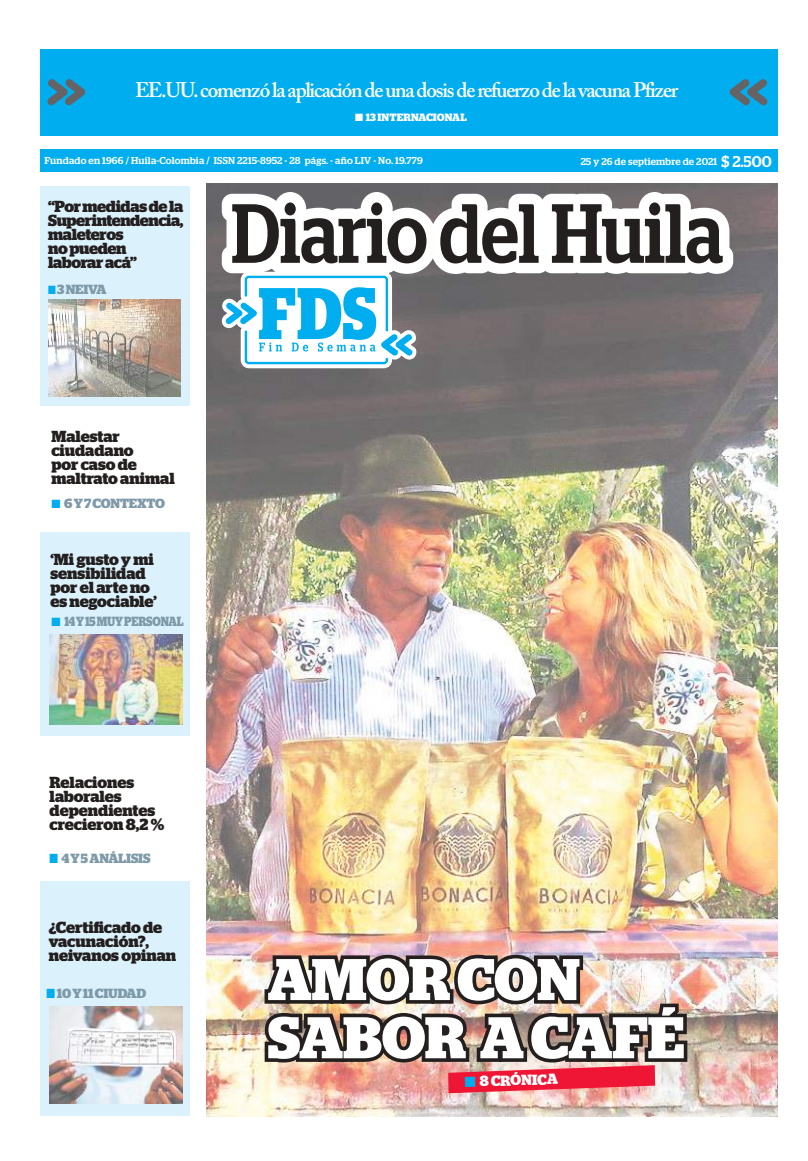
<style>
.page{position:relative;width:808px;height:1161px;background:#fff}
.page>*{position:absolute;margin:0;border:0;box-sizing:border-box;transform-origin:0 0}
.t1{font:700 58.6px/58.2px "Stag";letter-spacing:-.005em;color:#fff}
.t2{font:600 21px "Adobe Caslon Pro";letter-spacing:-.06em;color:#fff}
.t3{font:700 16px/14px "Stag";letter-spacing:-.005em;color:#241f1f}
.t4{font:700 16px/14px "Stag";letter-spacing:-.025em;color:#241f1f}
.t5{font:700 14.6px "Stag";color:#fff}
.t6{font:700 13.3px "Stag";letter-spacing:-.01em;color:#7e9aa8}
.t7{font:700 13.3px "Stag";letter-spacing:-.01em;color:#7e9aa8;scale:.85 1}
.t8{font:700 10.6px "Stag";letter-spacing:.01em;color:#fff}
.t9{font:500 10px "Stag";letter-spacing:.02em;color:#fff}
.s1{font-size:15.6px}
.s2{color:#00aeef}
</style>
<div class="page">
<img style="left:206px;top:184px;width:571px;height:932px">
<div style="left:40px;top:49px;width:737px;height:86px;background:#00aeef"></div>
<div style="left:40px;top:150px;width:737px;height:22px;background:#00aeef"></div>
<svg style="left:47px;top:79px;width:38px;height:26px"></svg>
<svg style="left:730px;top:79px;width:38px;height:26px"></svg>
<div style="left:40px;top:532px;width:150px;height:204px;background:#dbf2fd"></div>
<div style="left:40px;top:882px;width:150px;height:234px;background:#dbf2fd"></div>
<div style="left:40px;top:186px;width:150px;height:219px;background:#dbf2fd"></div>
<svg style="left:222px;top:192px;width:511px;height:82px"></svg>
<svg style="left:232px;top:202px;width:194px;height:61px"></svg>
<svg style="left:440px;top:204px;width:99px;height:59px"></svg>
<svg style="left:552px;top:202px;width:171px;height:61px"></svg>
<svg style="left:221px;top:272px;width:196px;height:96px"></svg>
<img style="left:50px;top:635px;width:132px;height:89px">
<img style="left:50px;top:1006px;width:132px;height:98px">
<img style="left:48px;top:299px;width:133px;height:97px">
<img style="left:261px;top:951px;width:430px;height:142px">
<h2 class="t2" style="left:135px;top:78px;width:545px">EE.UU. comenzó la aplicación de una dosis de refuerzo de la vacuna Pfizer</h2>
<p class="t8" style="left:355px;top:111px;width:113px">■ 13 INTERNACIONAL</p>
<p class="t9" style="left:44px;top:155px;width:380px">Fundado en 1966 / Huila-Colombia / ISSN 2215-8952 - 28 págs. - año LIV - No. 19.779</p>
<p class="t9" style="left:581px;top:156px;width:192px">25 y 26 de septiembre de 2021 <span class="s1">$ 2.500</span></p>
<p class="t4" style="left:48px;top:199px;width:137px">“Por medidas de la<br>Superintendencia, maleteros<br>no pueden laborar acá”</p>
<p class="t6" style="left:48px;top:281px;width:60px"><span class="s2">■</span> 3 NEIVA</p>
<p class="t3" style="left:51px;top:429px;width:125px">Malestar ciudadano<br>por caso de maltrato animal</p>
<p class="t6" style="left:51px;top:496px;width:115px"><span class="s2">■</span> 6 Y 7 CONTEXTO</p>
<p class="t3" style="left:50px;top:552px;width:108px">‘Mi gusto y mi sensibilidad por el arte no es negociable’</p>
<p class="t7" style="left:52px;top:613px;width:157px"><span class="s2">■</span> 14 Y 15 MUY PERSONAL</p>
<p class="t3" style="left:50px;top:775px;width:116px">Relaciones laborales dependientes crecieron 8,2 %</p>
<p class="t6" style="left:50px;top:851px;width:102px"><span class="s2">■</span> 4 Y 5 ANÁLISIS</p>
<p class="t3" style="left:49px;top:920px;width:129px">¿Certificado de vacunación?, neivanos opinan</p>
<p class="t6" style="left:47px;top:985px;width:101px"><span class="s2">■</span> 10 Y 11 CIUDAD</p>
<h1 class="t1" style="left:268px;top:950px;width:418px">AMOR CON<br>SABOR A CAFÉ</h1>
<p class="t5" style="left:464px;top:1073px;width:95px;rotate:-2deg"><span class="s2">■</span> 8 CRÓNICA</p>
</div>
